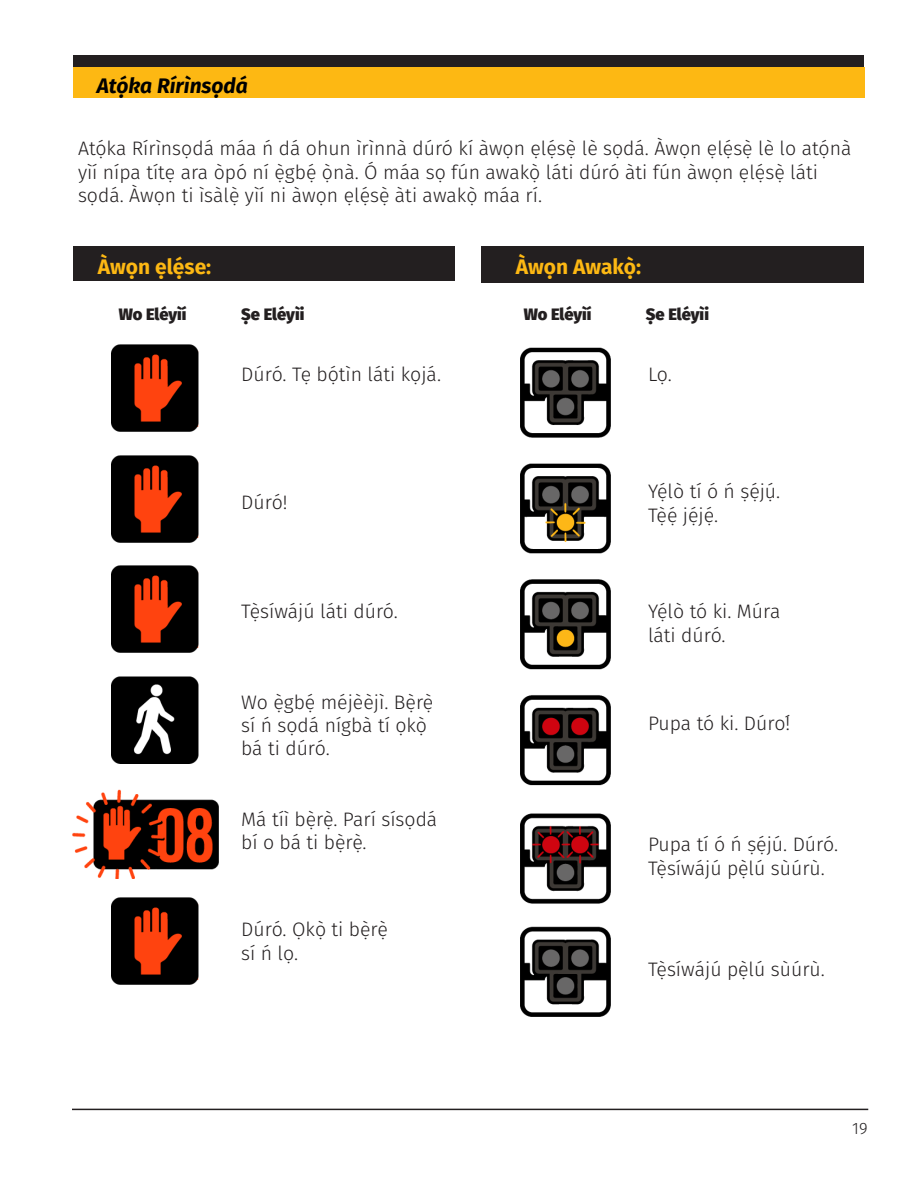
<style>
.page{position:relative;width:918px;height:1188px;background:#fff}
.page>*{position:absolute;margin:0;border:0;box-sizing:border-box;transform-origin:0 0}
.Pedestrian_Drivers{font:700 21px "Fira Sans";color:#fdb813}
.Traffic_Signs_-_Subheader{font:italic 700 21px "Fira Sans";color:#000}
.Signs_Subheader_Text{font:300 19.5px/23.4px "Fira Sans";color:#231f20}
.Paragraph_Style_1{font:800 16.5px "Fira Sans";letter-spacing:-.005em;color:#231f20}
.t1{font:300 16.5px "Fira Sans";color:#231f20}
</style>
<div class="page">
<hr style="left:72px;top:1109px;width:796px;height:1px;background:#231f20">
<div style="left:73px;top:246px;width:381px;height:35px;background:#231f20"></div>
<div style="left:482px;top:246px;width:382px;height:36px;background:#231f20"></div>
<img style="left:111px;top:677px;width:87px;height:87px">
<img style="left:72px;top:789px;width:146px;height:89px">
<img style="left:111px;top:897px;width:87px;height:87px">
<img style="left:111px;top:566px;width:87px;height:87px">
<img style="left:111px;top:456px;width:87px;height:87px">
<img style="left:111px;top:344px;width:87px;height:87px">
<img style="left:521px;top:347px;width:90px;height:670px">
<div style="left:73px;top:55px;width:791px;height:42px;background:#231f20"></div>
<div style="left:73px;top:67px;width:792px;height:31px;background:#fdb813"></div>
<p class="Traffic_Signs_-_Subheader" style="left:97px;top:68px;width:153px">Atọ́ka Rírìnsọdá</p>
<p class="Signs_Subheader_Text" style="left:78px;top:137px;width:769px">Atọ́ka Rírìnsọdá máa ń dá ohun ìrìnnà dú ró kí àwọ n ẹ lẹ́sẹ̀ lè sọdá. Àwọ n ẹ lẹ́sẹ̀ lè lo atọ́nà yìí ní pa títẹ ara ò pó ní ẹ̀gbẹ́ ọ̀nà. Ó máa sọ fú n awakọ̀ láti dú ró àti fú n àwọ n ẹ lẹ́sẹ̀ láti<br>sọ dá. Àwọ n ti ìsà lẹ̀ yìí ni àwọ n ẹ lẹ́sẹ̀ àti awakọ̀ máa rí.</p>
<p class="Pedestrian_Drivers" style="left:98px;top:249px;width:115px">Àwọn ẹ lẹ́se:</p>
<p class="Pedestrian_Drivers" style="left:516px;top:249px;width:127px">Àwọn Awakọ̀:</p>
<p class="Paragraph_Style_1" style="left:119px;top:299px;width:70px">WO ELÉYÌÍ</p>
<p class="Paragraph_Style_1" style="left:241px;top:299px;width:65px">ṢE ELÉYÌI</p>
<p class="Paragraph_Style_1" style="left:524px;top:299px;width:70px">WO ELÉYÌÍ</p>
<p class="Paragraph_Style_1" style="left:646px;top:299px;width:65px">ṢE ELÉYÌI</p>
<p class="Signs_Subheader_Text" style="left:241px;top:362px;width:201px">Dú ró. Tẹ bọ́tì n láti kọjá.</p>
<p class="Signs_Subheader_Text" style="left:648px;top:362px;width:25px">Lọ.</p>
<p class="Signs_Subheader_Text" style="left:241px;top:490px;width:48px">Dú ró!</p>
<p class="Signs_Subheader_Text" style="left:241px;top:600px;width:158px">Tẹ̀síwájú láti dú ró .</p>
<p class="Signs_Subheader_Text" style="left:241px;top:690px;width:196px">Wo ẹ̀gbẹ́ méjèèjì. Bẹ̀rẹ̀ sí ń sọdá nígbà tí ọ kọ̀ bá ti dú ró.</p>
<p class="Signs_Subheader_Text" style="left:241px;top:807px;width:191px">Má tíì bẹ̀rẹ̀. Parí sísọ dá bí o bá ti bẹ̀rẹ̀.</p>
<p class="Signs_Subheader_Text" style="left:241px;top:918px;width:151px">Dú ró . Ọ kọ̀ ti bẹ̀rẹ̀ sí ń lọ.</p>
<p class="Signs_Subheader_Text" style="left:648px;top:480px;width:134px">Yẹ́lò tí ó ń ṣ ẹ́ jụ́.<br>Tẹ̀ẹ́ jẹ́jẹ́.</p>
<p class="Signs_Subheader_Text" style="left:648px;top:600px;width:134px">Yẹ́lò tó ki. Mú ra láti dú ró.</p>
<p class="Signs_Subheader_Text" style="left:648px;top:711px;width:148px">Pupa tó ki. Dú ro!́</p>
<p class="Signs_Subheader_Text" style="left:648px;top:833px;width:192px">Pupa tí ó ń ṣẹ́jú . Dú ró.<br>Tẹ̀síwájú pẹ̀lú sùú rù .</p>
<p class="Signs_Subheader_Text" style="left:648px;top:957px;width:178px">Tẹ̀síwájú pẹ̀lú sùú rù .</p>
<p class="t1" style="left:852px;top:1117px;width:17px">19</p>
</div>
